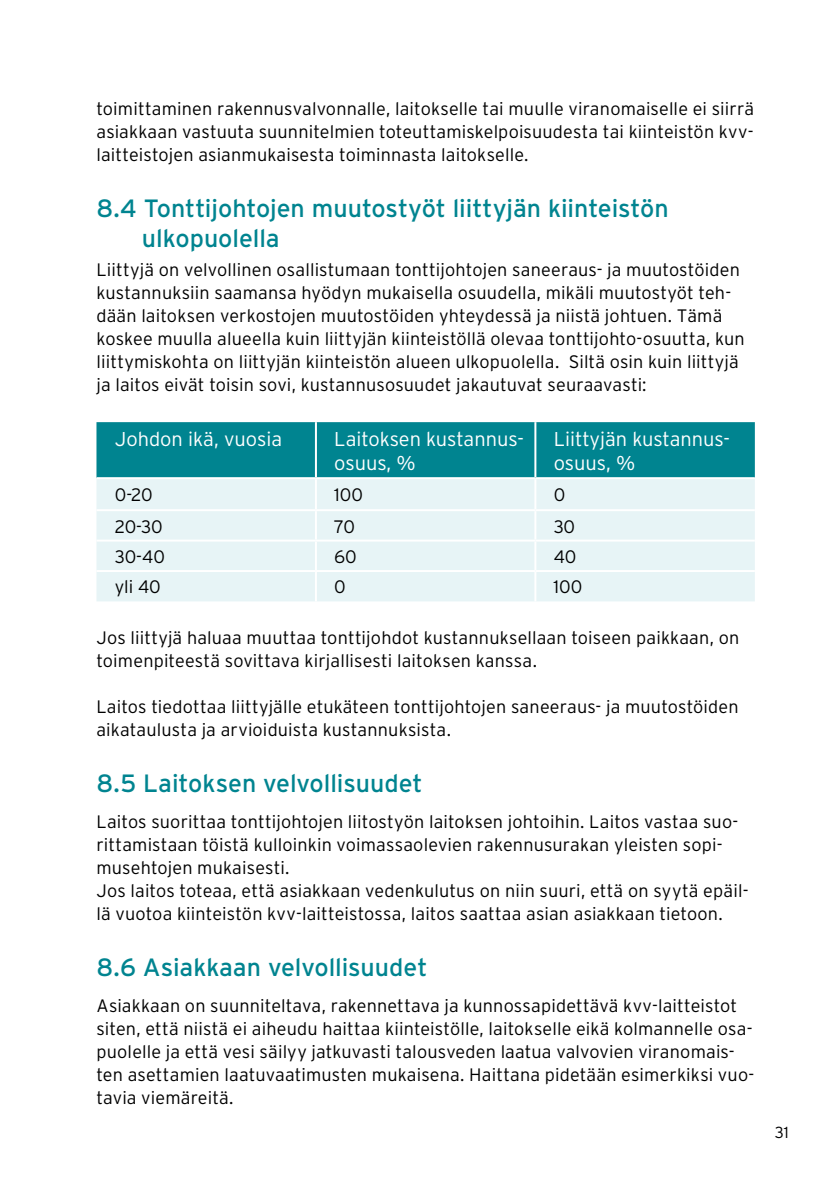
<style>
.page{position:relative;width:840px;height:1191px;background:#fff}
.page>*{position:absolute;margin:0;border:0;box-sizing:border-box;transform-origin:0 0}
.t1{font:25px/30px "Interstate";letter-spacing:-.005em;color:#008490}
.t2{font:300 20px/24px "Interstate";color:#fff}
.t3{font:300 18px/23px "Interstate Plus";letter-spacing:.01em;color:#000}
.t4{font:300 18px "Interstate";color:#000}
.t5{font:300 16px "Interstate";color:#000}
</style>
<div class="page">
<div style="left:96px;top:422px;width:658px;height:55px;background:#008490"></div>
<div style="left:96px;top:479px;width:658px;height:122px;background:#e7f4f6"></div>
<hr style="left:315px;top:422px;width:2px;height:55px;background:#fff">
<hr style="left:534px;top:422px;width:2px;height:55px;background:#fff">
<hr style="left:315px;top:479px;width:2px;height:30px;background:#fff">
<hr style="left:534px;top:479px;width:2px;height:30px;background:#fff">
<hr style="left:96px;top:509px;width:220px;height:2px;background:#fff">
<hr style="left:316px;top:509px;width:219px;height:2px;background:#fff">
<hr style="left:315px;top:511px;width:2px;height:28px;background:#fff">
<hr style="left:535px;top:509px;width:219px;height:2px;background:#fff">
<hr style="left:534px;top:511px;width:2px;height:28px;background:#fff">
<hr style="left:96px;top:539px;width:220px;height:2px;background:#fff">
<hr style="left:316px;top:539px;width:219px;height:2px;background:#fff">
<hr style="left:315px;top:541px;width:2px;height:29px;background:#fff">
<hr style="left:535px;top:539px;width:219px;height:2px;background:#fff">
<hr style="left:534px;top:541px;width:2px;height:29px;background:#fff">
<hr style="left:96px;top:570px;width:220px;height:2px;background:#fff">
<hr style="left:316px;top:570px;width:219px;height:2px;background:#fff">
<hr style="left:315px;top:572px;width:2px;height:29px;background:#fff">
<hr style="left:535px;top:570px;width:219px;height:2px;background:#fff">
<hr style="left:534px;top:572px;width:2px;height:29px;background:#fff">
<p class="t3" style="left:96px;top:97px;width:658px;text-align:justify">toimittaminen rakennusvalvonnalle, laitokselle tai muulle viranomaiselle ei siirrä asiakkaan vastuuta suunnitelmien toteuttamiskelpoisuudesta tai kiinteistön kvv&shy;laitteistojen asianmukaisesta toiminnasta laitokselle.</p>
<h1 class="t1" style="left:142px;top:193px;width:528px;text-indent:-45px">8.4 Tonttijohtojen muutostyöt liittyjän kiinteistön ulkopuolella</h1>
<p class="t3" style="left:96px;top:258px;width:649px">Liittyjä on velvollinen osallistumaan tonttijohtojen saneeraus- ja muutostöiden kustannuksiin saamansa hyödyn mukaisella osuudella, mikäli muutostyöt teh&shy;dään laitoksen verkostojen muutostöiden yhteydessä ja niistä johtuen. Tämä koskee muulla alueella kuin liittyjän kiinteistöllä olevaa tonttijohto-osuutta, kun liittymiskohta on liittyjän kiinteistön alueen ulkopuolella. Siltä osin kuin liittyjä ja laitos eivät toisin sovi, kustannusosuudet jakautuvat seuraavasti:</p>
<p class="t2" style="left:115px;top:427px;width:169px">Johdon ikä, vuosia</p>
<p class="t2" style="left:334px;top:427px;width:191px">Laitoksen kustannus&shy;osuus, %</p>
<p class="t2" style="left:553px;top:427px;width:178px">Liittyjän kustannus&shy;osuus, %</p>
<p class="t4" style="left:115px;top:483px;width:39px">0-20</p>
<p class="t4" style="left:334px;top:483px;width:30px">100</p>
<p class="t4" style="left:553px;top:483px;width:13px">0</p>
<p class="t4" style="left:115px;top:515px;width:49px">20-30</p>
<p class="t4" style="left:334px;top:515px;width:22px">70</p>
<p class="t4" style="left:553px;top:515px;width:23px">30</p>
<p class="t4" style="left:115px;top:546px;width:52px">30-40</p>
<p class="t4" style="left:334px;top:546px;width:24px">60</p>
<p class="t4" style="left:553px;top:546px;width:24px">40</p>
<p class="t4" style="left:115px;top:576px;width:48px">yli 40</p>
<p class="t4" style="left:334px;top:576px;width:13px">0</p>
<p class="t4" style="left:553px;top:576px;width:30px">100</p>
<p class="t3" style="left:96px;top:626px;width:644px">Jos liittyjä haluaa muuttaa tonttijohdot kustannuksellaan toiseen paikkaan, on toimenpiteestä sovittava kirjallisesti laitoksen kanssa.</p>
<p class="t3" style="left:96px;top:695px;width:643px">Laitos tiedottaa liittyjälle etukäteen tonttijohtojen saneeraus- ja muutostöiden aikataulusta ja arvioiduista kustannuksista.</p>
<h1 class="t1" style="left:96px;top:768px;width:327px">8.5 Laitoksen velvollisuudet</h1>
<p class="t3" style="left:96px;top:810px;width:653px">Laitos suorittaa tonttijohtojen liitostyön laitoksen johtoihin. Laitos vastaa suo&shy;rittamistaan töistä kulloinkin voimassaolevien rakennusurakan yleisten sopi&shy;musehtojen mukaisesti.<br>Jos laitos toteaa, että asiakkaan vedenkulutus on niin suuri, että on syytä epäil&shy;lä vuotoa kiinteistön kvv-laitteistossa, laitos saattaa asian asiakkaan tietoon.</p>
<h1 class="t1" style="left:96px;top:952px;width:332px">8.6 Asiakkaan velvollisuudet</h1>
<p class="t3" style="left:96px;top:994px;width:659px">Asiakkaan on suunniteltava, rakennettava ja kunnossapidettävä kvv-laitteistot siten, että niistä ei aiheudu haittaa kiinteistölle, laitokselle eikä kolmannelle osa&shy;puolelle ja että vesi säilyy jatkuvasti talousveden laatua valvovien viranomais&shy;ten asettamien laatuvaatimusten mukaisena. Haittana pidetään esimerkiksi vuo&shy;tavia viemäreitä.</p>
<p class="t5" style="left:774px;top:1122px;width:15px">31</p>
</div>
